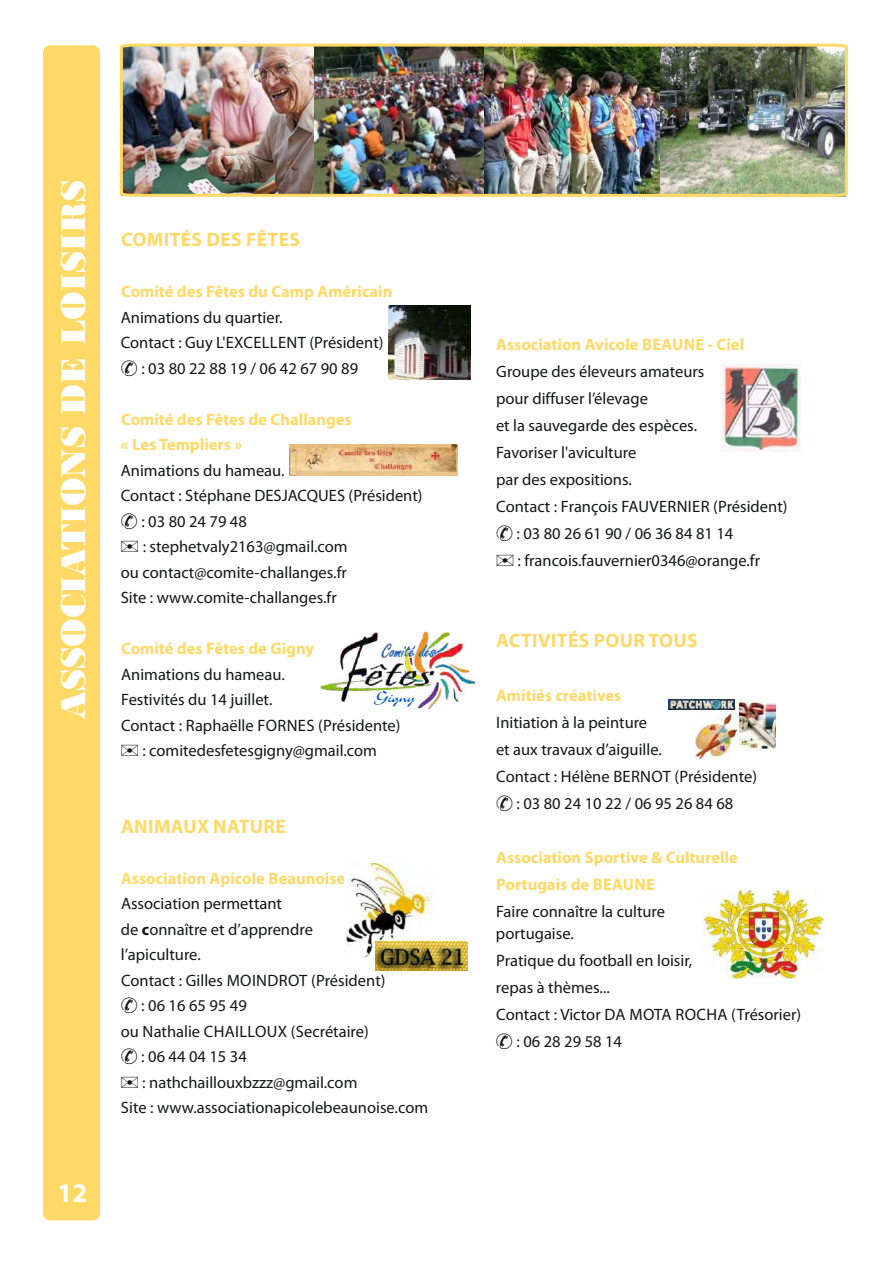
<style>
.page{position:relative;width:893px;height:1263px;background:#fff}
.page>*{position:absolute;margin:0;border:0;box-sizing:border-box;transform-origin:0 0}
.t1{font:36px "Bodoni MT Black";color:#fff}
.t2{font:700 27px "Myriad Pro";color:#fff}
.t3{font:700 19.5px "Myriad Pro";letter-spacing:.02em;color:#ffd966}
.t4{font:17.1px "Slogan D";color:#0059c1}
.t5{font:16.5px/21.8px "Myriad Pro";color:#151616}
.t6{font:700 16.5px/25.5px "Myriad Pro";color:#ffd966}
.s1{font-weight:700}
</style>
<div class="page">
<div style="left:43px;top:45px;width:57px;height:1175px;background:#ffd966;border-radius:7px"></div>
<img style="left:290px;top:444px;width:167px;height:32px">
<img style="left:388px;top:305px;width:83px;height:74px">
<img style="left:321px;top:632px;width:154px;height:77px">
<img style="left:119px;top:43px;width:729px;height:154px">
<img style="left:703px;top:890px;width:120px;height:88px">
<img style="left:345px;top:863px;width:87px;height:95px">
<img style="left:376px;top:941px;width:91px;height:29px">
<img style="left:721px;top:364px;width:80px;height:88px">
<img style="left:696px;top:713px;width:42px;height:46px">
<img style="left:668px;top:699px;width:66px;height:11px">
<img style="left:740px;top:698px;width:35px;height:53px">
<h1 class="t1" style="left:61px;top:719px;width:541px;rotate:-90deg">ASSOCIATIONS DE LOISIRS</h1>
<h2 class="t2" style="left:57px;top:1182px;width:31px">12</h2>
<p class="t3" style="left:121px;top:231px;width:180px">COMITÉS DES FÊTES</p>
<p class="t6" style="left:121px;top:280px;width:273px">Comité des Fêtes du Camp Américain</p>
<p class="t5" style="left:121px;top:308px;width:163px">Animations du quartier.</p>
<p class="t5" style="left:121px;top:333px;width:264px">Contact : Guy L'EXCELLENT (Président)</p>
<p class="t5" style="left:141px;top:359px;width:218px">: 03 80 22 88 19 / 06 42 67 90 89</p>
<p class="t6" style="left:121px;top:408px;width:232px">Comité des Fêtes de Challanges « Les Templiers »</p>
<p class="t5" style="left:121px;top:461px;width:165px">Animations du hameau.</p>
<p class="t5" style="left:121px;top:486px;width:303px">Contact : Stéphane DESJACQUES (Président)</p>
<p class="t5" style="left:141px;top:512px;width:107px">: 03 80 24 79 48</p>
<p class="t5" style="left:143px;top:537px;width:206px">: stephetvaly2163@gmail.com</p>
<p class="t5" style="left:121px;top:563px;width:228px">ou contact@comite-challanges.fr</p>
<p class="t5" style="left:121px;top:588px;width:217px">Site : www.comite-challanges.fr</p>
<p class="t6" style="left:121px;top:637px;width:195px">Comité des Fêtes de Gigny</p>
<p class="t5" style="left:121px;top:665px;width:165px">Animations du hameau.</p>
<p class="t5" style="left:121px;top:690px;width:153px">Festivités du 14 juillet.</p>
<p class="t5" style="left:121px;top:716px;width:281px">Contact : Raphaëlle FORNES (Présidente)</p>
<p class="t5" style="left:142px;top:741px;width:236px">: comitedesfetesgigny@gmail.com</p>
<p class="t4" style="left:375px;top:690px;width:41px">Gigny</p>
<p class="t3" style="left:121px;top:818px;width:166px">ANIMAUX NATURE</p>
<p class="t6" style="left:121px;top:867px;width:226px">Association Apicole Beaunoise</p>
<p class="t5" style="left:121px;top:894px;width:163px">Association permettant</p>
<p class="t5" style="left:121px;top:920px;width:194px">de <span class="s1">c</span>onnaître et d’apprendre</p>
<p class="t5" style="left:121px;top:945px;width:81px">l’apiculture.</p>
<p class="t5" style="left:121px;top:971px;width:266px">Contact : Gilles MOINDROT (Président)</p>
<p class="t5" style="left:141px;top:996px;width:107px">: 06 16 65 95 49</p>
<p class="t5" style="left:121px;top:1022px;width:249px">ou Nathalie CHAILLOUX (Secrétaire)</p>
<p class="t5" style="left:141px;top:1047px;width:107px">: 06 44 04 15 34</p>
<p class="t5" style="left:142px;top:1073px;width:217px">: nathchaillouxbzzz@gmail.com</p>
<p class="t5" style="left:121px;top:1098px;width:309px">Site : www.associationapicolebeaunoise.com</p>
<p class="t6" style="left:496px;top:333px;width:250px">Association Avicole BEAUNE - Ciel</p>
<p class="t5" style="left:496px;top:362px;width:210px">Groupe des éleveurs amateurs</p>
<p class="t5" style="left:496px;top:389px;width:153px">pour diffuser l’élevage</p>
<p class="t5" style="left:496px;top:416px;width:203px">et la sauvegarde des espèces.</p>
<p class="t5" style="left:496px;top:443px;width:142px">Favoriser l'aviculture</p>
<p class="t5" style="left:496px;top:470px;width:137px">par des expositions.</p>
<p class="t5" style="left:496px;top:497px;width:293px">Contact : François FAUVERNIER (Président)</p>
<p class="t5" style="left:516px;top:524px;width:218px">: 03 80 26 61 90 / 06 36 84 81 14</p>
<p class="t5" style="left:517px;top:551px;width:244px">: francois.fauvernier0346@orange.fr</p>
<p class="t3" style="left:496px;top:632px;width:203px">ACTIVITÉS POUR TOUS</p>
<p class="t6" style="left:496px;top:684px;width:127px">Amitiés créatives</p>
<p class="t5" style="left:496px;top:713px;width:152px">Initiation à la peinture</p>
<p class="t5" style="left:496px;top:740px;width:167px">et aux travaux d’aiguille.</p>
<p class="t5" style="left:496px;top:767px;width:262px">Contact : Hélène BERNOT (Présidente)</p>
<p class="t5" style="left:516px;top:794px;width:218px">: 03 80 24 10 22 / 06 95 26 84 68</p>
<p class="t6" style="left:496px;top:845px;width:243px;line-height:27px">Association Sportive &amp; Culturelle<br>Portugais de BEAUNE</p>
<p class="t5" style="left:496px;top:902px;width:171px">Faire connaître la culture portugaise.</p>
<p class="t5" style="left:496px;top:950px;width:198px">Pratique du football en loisir,</p>
<p class="t5" style="left:496px;top:977px;width:115px">repas à thèmes...</p>
<p class="t5" style="left:496px;top:1004px;width:306px">Contact : Victor DA MOTA ROCHA (Trésorier)</p>
<p class="t5" style="left:516px;top:1031px;width:107px">: 06 28 29 58 14</p>
</div>
